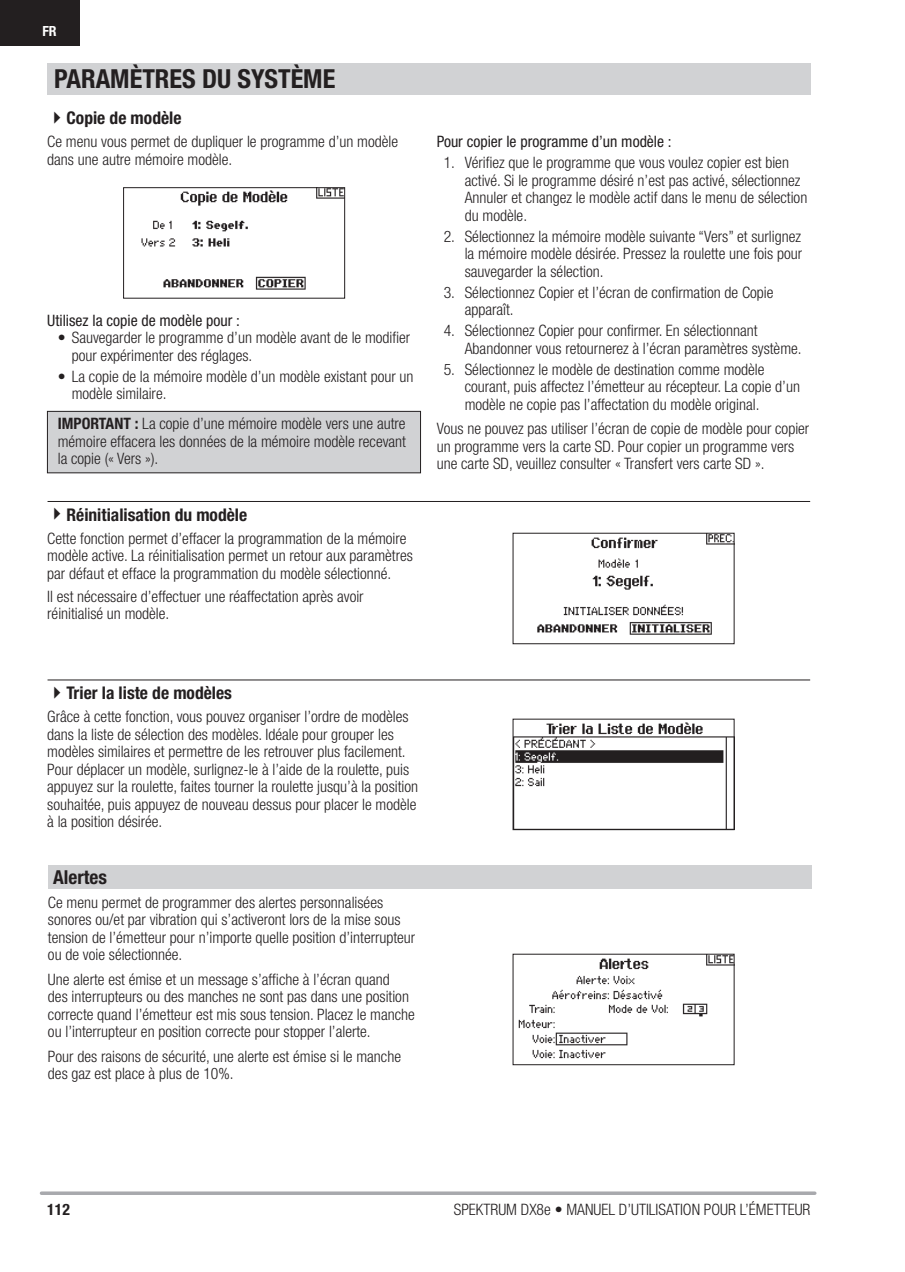
<style>
.page{position:relative;width:905px;height:1272px;background:#fff}
.page>*{position:absolute;margin:0;border:0;box-sizing:border-box;transform-origin:0 0}
.t1{font:700 condensed 26.25px "Helvetica Neue LT Std";color:#231f20}
.t2{font:700 condensed 19.25px "Helvetica Neue LT Std";color:#231f20}
.t3{font:700 condensed 17.5px "Helvetica Neue LT Std";color:#231f20}
.t4{font:300 condensed 15.75px/17.5px "Helvetica Neue LT Std";color:#231f20}
.t5{font:condensed 15.75px "Helvetica Neue LT Std";color:#231f20}
.t6{font:700 condensed 15.75px "Helvetica Neue LT Std";color:#231f20}
.t7{font:700 condensed 14px "Helvetica Neue LT Std";color:#fff}
.s1{font-weight:700}
</style>
<div class="page">
<svg style="left:41px;top:1191px;width:773px;height:4px;fill:#a8a9ad"></svg>
<div style="left:0;top:0;width:79px;height:45px;background:#231f20"></div>
<div style="left:47px;top:411px;width:373px;height:62px;background:#d1d2d4"></div>
<div style="left:47px;top:411px;width:374px;height:62px;border:1px solid #231f20"></div>
<div style="left:47px;top:63px;width:763px;height:31px;background:#d1d2d4"></div>
<div style="left:48px;top:865px;width:763px;height:24px;background:#d1d2d4"></div>
<hr style="left:48px;top:501px;width:762px;height:1px;background:#231f20">
<hr style="left:48px;top:679px;width:762px;height:1px;background:#231f20">
<img style="left:141px;top:189px;width:202px;height:101px">
<div style="left:123px;top:187px;width:222px;height:112px;border:1px solid #231f20"></div>
<img style="left:537px;top:535px;width:195px;height:100px">
<div style="left:512px;top:533px;width:222px;height:111px;border:1px solid #231f20"></div>
<img style="left:514px;top:722px;width:218px;height:106px">
<div style="left:512px;top:719px;width:222px;height:111px;border:1px solid #231f20"></div>
<img style="left:518px;top:956px;width:214px;height:103px">
<div style="left:512px;top:954px;width:222px;height:111px;border:1px solid #231f20"></div>
<p class="t7" style="left:42px;top:26px;width:16px">FR</p>
<h1 class="t1" style="left:54px;top:69px;width:282px">PARAMÈTRES DU SYSTÈME</h1>
<p class="t3" style="left:47px;top:112px;width:136px">✔Copie de modèle</p>
<p class="t4" style="left:47px;top:135px;width:352px">Ce menu vous permet de dupliquer le programme d’un modèle dans une autre mémoire modèle.</p>
<p class="t5" style="left:47px;top:314px;width:194px">Utilisez la copie de modèle pour :</p>
<p class="t4" style="left:72px;top:331px;width:340px;text-indent:-14px">• Sauvegarder le programme d’un modèle avant de le modifier pour expérimenter des réglages.</p>
<p class="t4" style="left:72px;top:369px;width:343px;text-indent:-14px">• La copie de la mémoire modèle d’un modèle existant pour un modèle similaire.</p>
<p class="t4" style="left:58px;top:416px;width:350px;text-align:justify"><span class="s1">IMPORTANT :</span> La copie d’une mémoire modèle vers une autre mémoire effacera les données de la mémoire modèle recevant la copie (« Vers »).</p>
<p class="t3" style="left:47px;top:508px;width:201px">✔Réinitialisation du modèle</p>
<p class="t4" style="left:47px;top:531px;width:367px">Cette fonction permet d’effacer la programmation de la mémoire modèle active. La réinitialisation permet un retour aux paramètres par défaut et efface la programmation du modèle sélectionné.</p>
<p class="t4" style="left:47px;top:589px;width:318px">Il est nécessaire d’effectuer une réaffectation après avoir réinitialisé un modèle.</p>
<p class="t5" style="left:437px;top:136px;width:236px">Pour copier le programme d’un modèle :</p>
<p class="t4" style="left:465px;top:156px;width:344px;text-indent:-21px">1. Vérifiez que le programme que vous voulez copier est bien activé. Si le programme désiré n’est pas activé, sélectionnez Annuler et changez le modèle actif dans le menu de sélection du modèle.</p>
<p class="t4" style="left:465px;top:229px;width:339px;text-align:justify;text-indent:-21px">2. Sélectionnez la mémoire modèle suivante “Vers” et surlignez la mémoire modèle désirée. Pressez la roulette une fois pour sauvegarder la sélection.</p>
<p class="t4" style="left:465px;top:285px;width:310px;text-indent:-21px">3. Sélectionnez Copier et l’écran de confirmation de Copie apparaît.</p>
<p class="t4" style="left:465px;top:324px;width:338px;text-indent:-21px">4. Sélectionnez Copier pour confirmer. En sélectionnant<br>Abandonner vous retournerez à l’écran paramètres système.</p>
<p class="t4" style="left:465px;top:362px;width:337px;text-indent:-21px">5. Sélectionnez le modèle de destination comme modèle courant, puis affectez l’émetteur au récepteur. La copie d’un modèle ne copie pas l’affectation du modèle original.</p>
<p class="t4" style="left:437px;top:422px;width:374px">Vous ne pouvez pas utiliser l’écran de copie de modèle pour copier un programme vers la carte SD. Pour copier un programme vers une carte SD, veuillez consulter « Transfert vers carte SD ».</p>
<p class="t3" style="left:47px;top:687px;width:186px">✔Trier la liste de modèles</p>
<p class="t4" style="left:47px;top:709px;width:372px">Grâce à cette fonction, vous pouvez organiser l’ordre de modèles dans la liste de sélection des modèles. Idéale pour grouper les modèles similaires et permettre de les retrouver plus facilement.<br>Pour déplacer un modèle, surlignez-le à l’aide de la roulette, puis appuyez sur la roulette, faites tourner la roulette jusqu’à la position souhaitée, puis appuyez de nouveau dessus pour placer le modèle à la position désirée.</p>
<p class="t2" style="left:53px;top:870px;width:55px">Alertes</p>
<p class="t4" style="left:48px;top:895px;width:369px">Ce menu permet de programmer des alertes personnalisées sonores ou/et par vibration qui s’activeront lors de la mise sous tension de l’émetteur pour n’importe quelle position d’interrupteur ou de voie sélectionnée.</p>
<p class="t4" style="left:48px;top:972px;width:368px">Une alerte est émise et un message s’affiche à l’écran quand<br>des interrupteurs ou des manches ne sont pas dans une position correcte quand l’émetteur est mis sous tension. Placez le manche ou l’interrupteur en position correcte pour stopper l’alerte.</p>
<p class="t4" style="left:48px;top:1049px;width:354px">Pour des raisons de sécurité, une alerte est émise si le manche des gaz est place à plus de 10%.</p>
<p class="t6" style="left:47px;top:1203px;width:24px">112</p>
<p class="t4" style="left:454px;top:1202px;width:358px">SPEKTRUM DX8e • MANUEL D’UTILISATION POUR L’ÉMETTEUR</p>
</div>
